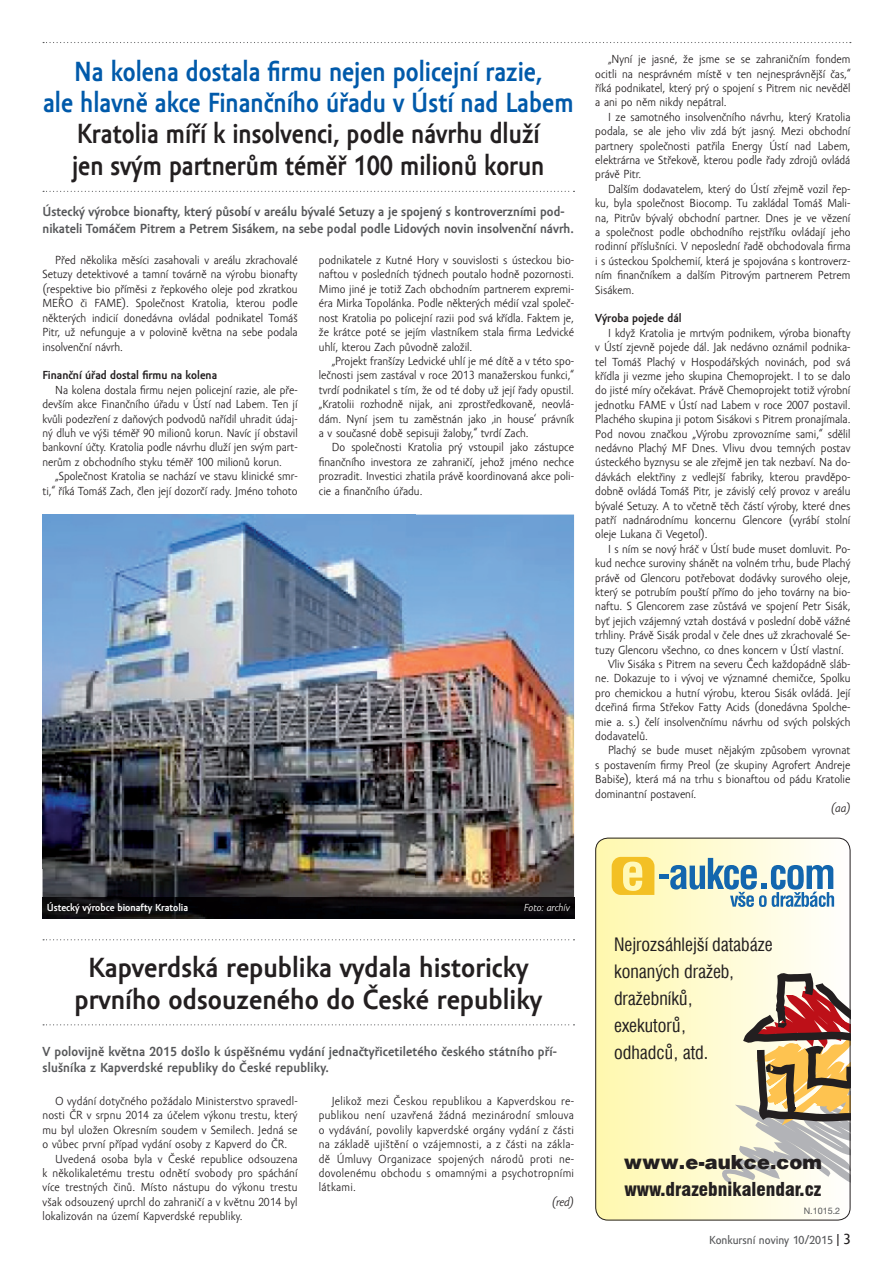
<style>
.page{position:relative;width:893px;height:1263px;background:#fff}
.page>*{position:absolute;margin:0;border:0;box-sizing:border-box;transform-origin:0 0}
.t1{font:700 28.5px/31.3px "Amor Sans Pro";color:#015aaa;text-align:center;scale:.91 1}
.t2{font:700 28.5px/31.3px "Amor Sans Pro";color:#231f20;scale:.91 1}
.t3{font:700 28.5px/31.3px "Amor Sans Pro";color:#231f20;text-align:center}
.t4{font:19.5px "Switzerland Black CE";color:#231f20}
.t5{font:900 condensed 18.75px "Swiss 721 BT";color:#231f20}
.t6{font:condensed 18px/27px "Swiss 721 BT";color:#231f20}
.t7{font:700 13.5px/16.2px "Amor Sans Pro";color:#57585a}
.t8{font:12px/14.4px "Amor Sans Pro";color:#231f20;text-align:justify}
.t9{font:700 12px "Amor Sans Pro";color:#231f20}
.t10{font:12px "Amor Sans Text Pro";color:#57585a}
.t11{font:italic 12px "Amor Sans Pro";color:#231f20}
.t12{font:700 10.5px "Amor Sans Pro";color:#fff}
.t13{font:italic 10.5px "Amor Sans Pro";color:#fff}
.t14{font:9px "Helvetica Neue LT Pro";color:#57585a}
.s1{color:#231f20}
.s2{font-size:15px;color:#231f20}
</style>
<div class="page">
<svg style="left:43px;top:191px;width:531px;height:1px"></svg>
<svg style="left:43px;top:42px;width:808px;height:1px"></svg>
<img style="left:43px;top:514px;width:531px;height:383px">
<img style="left:43px;top:897px;width:531px;height:21px">
<svg style="left:43px;top:1024px;width:531px;height:1px"></svg>
<svg style="left:43px;top:939px;width:531px;height:1px"></svg>
<svg style="left:595px;top:838px;width:255px;height:382px;background:#fefaca"></svg>
<svg style="left:714px;top:963px;width:134px;height:223px;background:#cfbba0"></svg>
<div style="left:595px;top:838px;width:255px;height:382px;border:1px solid #231f20;border-radius:12px"></div>
<hr style="left:659px;top:874px;width:10px;height:4px;background:#1366ae">
<svg style="left:612px;top:857px;width:42px;height:38px;background:#f6cf4d"></svg>
<svg style="left:670px;top:858px;width:164px;height:49px;background:#a4c2ca"></svg>
<h1 class="t1" style="left:43px;top:56px;width:584px">Na kolena dostala firmu nejen policejní razie,<br>ale hlavně akce Finančního úřadu v Ústí nad Labem</h1>
<h1 class="t2" style="left:72px;top:119px;width:521px">Kratolia míří k insolvenci, podle návrhu dluží jen svým partnerům téměř 100 milionů korun</h1>
<p class="t7" style="left:43px;top:204px;width:533px">Ústecký výrobce bionafty, který působí v areálu bývalé Setuzy a je spojený s kontroverzními pod&shy;nikateli Tomáčem Pitrem a Petrem Sisákem, na sebe podal podle Lidových novin insolvenční návrh.</p>
<p class="t8" style="left:43px;top:253px;width:257px;text-indent:13px">Před několika měsíci zasahovali v areálu zkrachovalé Setuzy detektivové a tamní továrně na výrobu bionafty (respektive bio příměsi z řepkového oleje pod zkratkou MEŘO či FAME). Společnost Kratolia, kterou podle některých indicií donedávna ovládal podnikatel Tomáš Pitr, už nefunguje a v polovině května na sebe podala insolvenční návrh.</p>
<p class="t9" style="left:43px;top:369px;width:176px">Finanční úřad dostal firmu na kolena</p>
<p class="t8" style="left:43px;top:383px;width:257px;text-indent:13px">Na kolena dostala firmu nejen policejní razie, ale pře&shy;devším akce Finančního úřadu v Ústí nad Labem. Ten jí kvůli podezření z daňových podvodů nařídil uhradit údaj&shy;ný dluh ve výši téměř 90 milionů korun. Navíc jí obstavil bankovní účty. Kratolia podle návrhu dluží jen svým part&shy;nerům z obchodního styku téměř 100 milionů korun.</p>
<p class="t8" style="left:43px;top:469px;width:257px;text-align:right">„Společnost Kratolia se nachází ve stavu klinické smr&shy;ti,“ říká Tomáš Zach, člen její dozorčí rady. Jméno tohoto</p>
<p class="t8" style="left:319px;top:253px;width:257px">podnikatele z Kutné Hory v souvislosti s ústeckou bio&shy;naftou v posledních týdnech poutalo hodně pozornosti.<br>Mimo jiné je totiž Zach obchodním partnerem expremi&shy;éra Mirka Topolánka. Podle některých médií vzal společ&shy;nost Kratolia po policejní razii pod svá křídla. Faktem je, že krátce poté se jejím vlastníkem stala firma Ledvické uhlí, kterou Zach původně založil.</p>
<p class="t8" style="left:319px;top:354px;width:257px;text-indent:13px">„Projekt franšízy Ledvické uhlí je mé dítě a v této spo&shy;lečnosti jsem zastával v roce 2013 manažerskou funkci,“ tvrdí podnikatel s tím, že od té doby už její řady opustil. „Kratolii rozhodně nijak, ani zprostředkovaně, neovlá&shy;dám. Nyní jsem tu zaměstnán jako ‚in house‘ právník a v současné době sepisuji žaloby,“ tvrdí Zach.</p>
<p class="t8" style="left:319px;top:440px;width:257px;text-indent:13px">Do společnosti Kratolia prý vstoupil jako zástupce finančního investora ze zahraničí, jehož jméno nechce prozradit. Investici zhatila právě koordinovaná akce poli&shy;cie a finančního úřadu.</p>
<p class="t8" style="left:595px;top:52px;width:257px;text-indent:13px">„Nyní je jasné, že jsme se se zahraničním fondem ocitli na nesprávném místě v ten nejnesprávnější čas,“ říká podnikatel, který prý o spojení s Pitrem nic nevěděl a ani po něm nikdy nepátral.</p>
<p class="t8" style="left:595px;top:110px;width:257px;text-indent:13px">I ze samotného insolvenčního návrhu, který Kratolia podala, se ale jeho vliv zdá být jasný. Mezi obchodní partnery společnosti patřila Energy Ústí nad Labem, elektrárna ve Střekově, kterou podle řady zdrojů ovládá právě Pitr.</p>
<p class="t8" style="left:595px;top:182px;width:257px;text-indent:13px">Dalším dodavatelem, který do Ústí zřejmě vozil řep&shy;ku, byla společnost Biocomp. Tu zakládal Tomáš Mali&shy;na, Pitrův bývalý obchodní partner. Dnes je ve vězení a společnost podle obchodního rejstříku ovládají jeho rodinní příslušníci. V neposlední řadě obchodovala firma i s ústeckou Spolchemií, která je spojována s kontroverz&shy;ním finančníkem a dalším Pitrovým partnerem Petrem Sisákem.</p>
<p class="t9" style="left:595px;top:312px;width:88px">Výroba pojede dál</p>
<p class="t8" style="left:595px;top:326px;width:257px;text-indent:13px">I když Kratolia je mrtvým podnikem, výroba bionafty v Ústí zjevně pojede dál. Jak nedávno oznámil podnika&shy;tel Tomáš Plachý v Hospodářských novinách, pod svá křídla ji vezme jeho skupina Chemoprojekt. I to se dalo do jisté míry očekávat. Právě Chemoprojekt totiž výrobní jednotku FAME v Ústí nad Labem v roce 2007 postavil.<br>Plachého skupina ji potom Sisákovi s Pitrem pronajímala.<br>Pod novou značkou „Výrobu zprovozníme sami,“ sdělil nedávno Plachý MF Dnes. Vlivu dvou temných postav ústeckého byznysu se ale zřejmě jen tak nezbaví. Na do&shy;dávkách elektřiny z vedlejší fabriky, kterou pravděpo&shy;dobně ovládá Tomáš Pitr, je závislý celý provoz v areálu bývalé Setuzy. A to včetně těch částí výroby, které dnes patří nadnárodnímu koncernu Glencore (vyrábí stolní oleje Lukana či Vegetol).</p>
<p class="t8" style="left:608px;top:542px;width:244px">I s ním se nový hráč v Ústí bude muset domluvit. Po-</p>
<p class="t8" style="left:595px;top:556px;width:257px">kud nechce suroviny shánět na volném trhu, bude Plachý</p>
<p class="t8" style="left:595px;top:571px;width:257px">právě od Glencoru potřebovat dodávky surového oleje,</p>
<p class="t8" style="left:595px;top:585px;width:257px">který se potrubím pouští přímo do jeho továrny na bio-</p>
<p class="t8" style="left:595px;top:600px;width:257px">naftu. S Glencorem zase zůstává ve spojení Petr Sisák,</p>
<p class="t8" style="left:595px;top:614px;width:257px">byť jejich vzájemný vztah dostává v poslední době vážné</p>
<p class="t8" style="left:595px;top:628px;width:257px">trhliny. Právě Sisák prodal v čele dnes už zkrachovalé Se-</p>
<p class="t8" style="left:595px;top:643px;width:250px">tuzy Glencoru všechno, co dnes koncern v Ústí vlastní.</p>
<p class="t8" style="left:608px;top:657px;width:244px">Vliv Sisáka s Pitrem na severu Čech každopádně sláb-</p>
<p class="t8" style="left:595px;top:672px;width:257px">ne. Dokazuje to i vývoj ve významné chemičce, Spolku</p>
<p class="t8" style="left:595px;top:686px;width:257px">pro chemickou a hutní výrobu, kterou Sisák ovládá. Její</p>
<p class="t8" style="left:595px;top:700px;width:257px">dceřiná firma Střekov Fatty Acids (donedávna Spolche-</p>
<p class="t8" style="left:595px;top:715px;width:257px">mie a. s.) čelí insolvenčnímu návrhu od svých polských</p>
<p class="t8" style="left:595px;top:729px;width:54px">dodavatelů.</p>
<p class="t8" style="left:608px;top:744px;width:244px">Plachý se bude muset nějakým způsobem vyrovnat</p>
<p class="t8" style="left:595px;top:758px;width:257px">s postavením firmy Preol (ze skupiny Agrofert Andreje</p>
<p class="t8" style="left:595px;top:772px;width:257px">Babiše), která má na trhu s bionaftou od pádu Kratolie</p>
<p class="t8" style="left:595px;top:787px;width:103px">dominantní postavení.</p>
<p class="t11" style="left:831px;top:802px;width:21px">(aa)</p>
<p class="t12" style="left:47px;top:901px;width:143px">Ústecký výrobce bionafty Kratolia</p>
<p class="t13" style="left:524px;top:901px;width:47px">Foto: archív</p>
<h1 class="t3" style="left:75px;top:953px;width:469px">Kapverdská republika vydala historicky prvního odsouzeného do České republiky</h1>
<p class="t7" style="left:43px;top:1044px;width:516px">V polovijně května 2015 došlo k úspěšnému vydání jednačtyřicetiletého českého státního pří&shy;slušníka z Kapverdské republiky do České republiky.</p>
<p class="t8" style="left:55px;top:1094px;width:244px">O vydání dotyčného požádalo Ministerstvo spravedl-</p>
<p class="t8" style="left:43px;top:1108px;width:257px">nosti ČR v srpnu 2014 za účelem výkonu trestu, který</p>
<p class="t8" style="left:43px;top:1123px;width:257px">mu byl uložen Okresním soudem v Semilech. Jedná se</p>
<p class="t8" style="left:43px;top:1137px;width:246px">o vůbec první případ vydání osoby z Kapverd do ČR.</p>
<p class="t8" style="left:55px;top:1152px;width:244px">Uvedená osoba byla v České republice odsouzena</p>
<p class="t8" style="left:43px;top:1166px;width:257px">k několikaletému trestu odnětí svobody pro spáchání</p>
<p class="t8" style="left:43px;top:1180px;width:257px">více trestných činů. Místo nástupu do výkonu trestu</p>
<p class="t8" style="left:43px;top:1195px;width:257px">však odsouzený uprchl do zahraničí a v květnu 2014 byl</p>
<p class="t8" style="left:43px;top:1209px;width:202px">lokalizován na území Kapverdské republiky.</p>
<p class="t8" style="left:319px;top:1094px;width:257px;text-indent:13px">Jelikož mezi Českou republikou a Kapverdskou re&shy;publikou není uzavřená žádná mezinárodní smlouva o vydávání, povolily kapverdské orgány vydání z části na základě ujištění o vzájemnosti, a z části na zákla&shy;dě Úmluvy Organizace spojených národů proti ne&shy;dovolenému obchodu s omamnými a psychotropními látkami.</p>
<p class="t11" style="left:552px;top:1195px;width:24px">(red)</p>
<h3 class="t6" style="left:614px;top:931px;width:160px">Nejrozsáhlejší databáze konany´ch dražeb, dražebníku˚,<br>exekutoru˚,<br>odhadcu˚, atd.</h3>
<h2 class="t4" style="left:624px;top:1150px;width:200px">www.e-aukce.com</h2>
<h3 class="t5" style="left:624px;top:1178px;width:199px">www.drazebnikalendar.cz</h3>
<p class="t14" style="left:804px;top:1205px;width:38px">N.1015.2</p>
<p class="t10" style="left:709px;top:1234px;width:143px">Konkursní noviny 10/2015 <span class="s1">|</span> <span class="s2">3</span></p>
</div>
